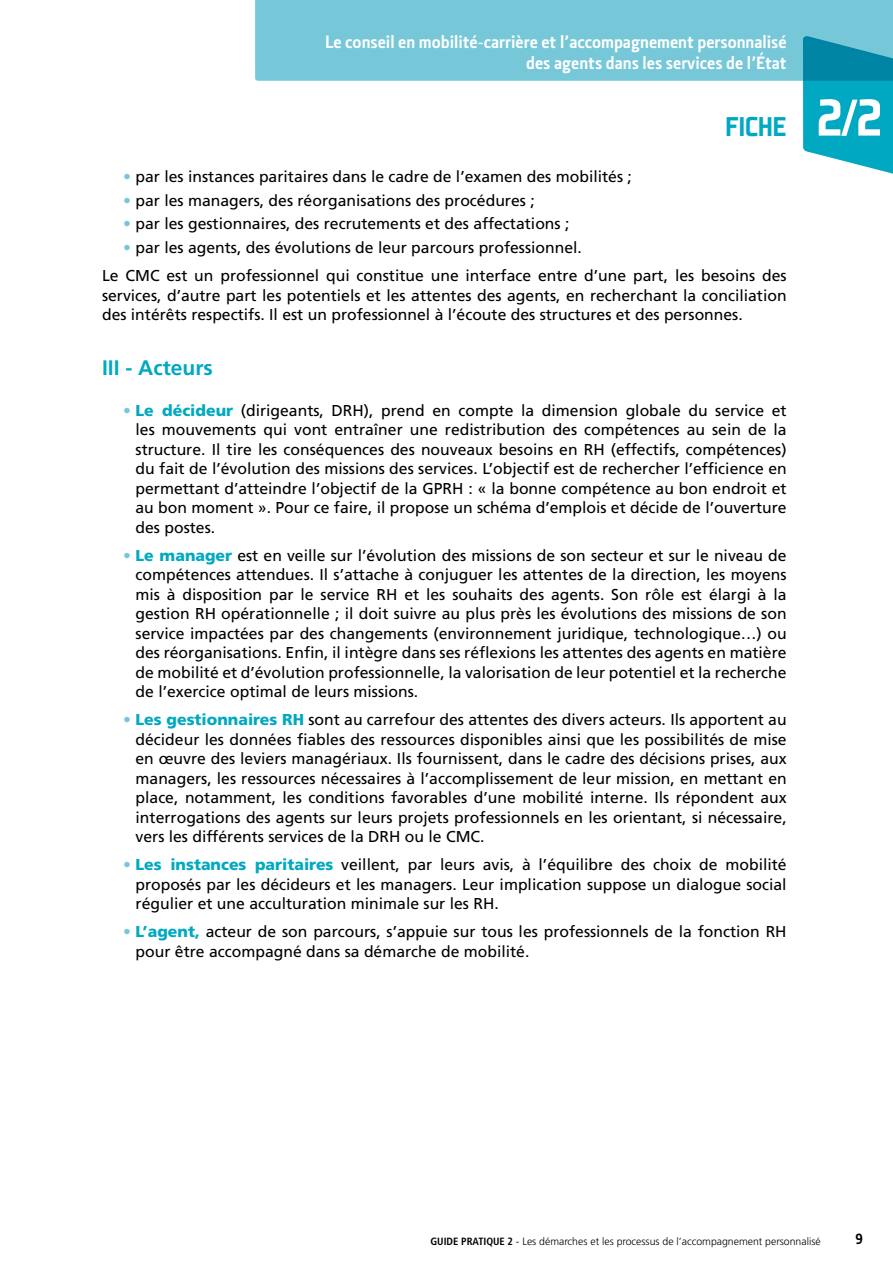
<style>
.page{position:relative;width:893px;height:1263px;background:#fff}
.page>*{position:absolute;margin:0;border:0;box-sizing:border-box;transform-origin:0 0}
.t1{font:900 57px "Plexes";color:#fff}
.t2{font:900 30px "Plexes";color:#00a9c1}
.t3{font:700 21px "Frutiger LT Std";color:#00a9c1}
.t4{font:700 18px/21px "Section";color:#fff;text-align:right}
.t5{font:15.75px/19.5px "Frutiger LT Std";color:#000;text-align:justify}
.t6{font:15px "Section Bold Caps";color:#000}
.t7{font:300 10.5px "Frutiger";color:#000}
.s1{color:#76c8d9}
.s2{font-weight:900;color:#00a9c1}
.s3{font-weight:700;font-stretch:condensed}
</style>
<div class="page">
<div style="left:255px;top:0;width:638px;height:81px;background:#76c8d9"></div>
<svg style="left:803px;top:36px;width:90px;height:138px;background:#20a9c1"></svg>
<p class="t4" style="left:325px;top:31px;width:463px">Le conseil en mobilité-carrière et l’accompagnement personnalisé des agents dans les services de l’État</p>
<h2 class="t2" style="left:725px;top:110px;width:63px">FICHE</h2>
<p class="t5" style="left:123px;top:167px;width:510px"><span class="s1">•</span> par les instances paritaires dans le cadre de l’examen des mobilités ;</p>
<p class="t5" style="left:123px;top:190px;width:413px"><span class="s1">•</span> par les managers, des réorganisations des procédures ;</p>
<p class="t5" style="left:123px;top:214px;width:448px"><span class="s1">•</span> par les gestionnaires, des recrutements et des affectations ;</p>
<p class="t5" style="left:102px;top:234px;width:686px;line-height:28px;text-indent:21px"><span class="s1">•</span> par les agents, des évolutions de leur parcours professionnel.<br>Le CMC est un professionnel qui constitue une interface entre d’une part, les besoins des</p>
<p class="t5" style="left:102px;top:286px;width:686px">services, d’autre part les potentiels et les attentes des agents, en recherchant la conciliation des intérêts respectifs. Il est un professionnel à l’écoute des structures et des personnes.</p>
<h3 class="t3" style="left:102px;top:355px;width:112px">III - Acteurs</h3>
<p class="t5" style="left:136px;top:401px;width:653px;text-indent:-12px"><span class="s1">•</span> <span class="s2">Le décideur</span> (dirigeants, DRH), prend en compte la dimension globale du service et les mouvements qui vont entraîner une redistribution des compétences au sein de la structure. Il tire les conséquences des nouveaux besoins en RH (effectifs, compétences) du fait de l’évolution des missions des services. L’objectif est de rechercher l’efficience en permettant d’atteindre l’objectif de la GPRH : « la bonne compétence au bon endroit et au bon moment ». Pour ce faire, il propose un schéma d’emplois et décide de l’ouverture des postes.</p>
<p class="t5" style="left:136px;top:546px;width:653px;text-indent:-12px"><span class="s1">•</span> <span class="s2">Le manager</span> est en veille sur l’évolution des missions de son secteur et sur le niveau de compétences attendues. Il s’attache à conjuguer les attentes de la direction, les moyens mis à disposition par le service RH et les souhaits des agents. Son rôle est élargi à la gestion RH opérationnelle ; il doit suivre au plus près les évolutions des missions de son service impactées par des changements (environnement juridique, technologique…) ou des réorganisations. Enfin, il intègre dans ses réflexions les attentes des agents en matière de mobilité et d’évolution professionnelle, la valorisation de leur potentiel et la recherche de l’exercice optimal de leurs missions.</p>
<p class="t5" style="left:136px;top:710px;width:653px;text-indent:-12px"><span class="s1">•</span> <span class="s2">Les gestionnaires RH</span> sont au carrefour des attentes des divers acteurs. Ils apportent au décideur les données fiables des ressources disponibles ainsi que les possibilités de mise en œuvre des leviers managériaux. Ils fournissent, dans le cadre des décisions prises, aux managers, les ressources nécessaires à l’accomplissement de leur mission, en mettant en place, notamment, les conditions favorables d’une mobilité interne. Ils répondent aux interrogations des agents sur leurs projets professionnels en les orientant, si nécessaire, vers les différents services de la DRH ou le CMC.</p>
<p class="t5" style="left:136px;top:855px;width:653px;text-indent:-12px"><span class="s1">•</span> <span class="s2">Les instances paritaires</span> veillent, par leurs avis, à l’équilibre des choix de mobilité proposés par les décideurs et les managers. Leur implication suppose un dialogue social régulier et une acculturation minimale sur les RH.</p>
<p class="t5" style="left:136px;top:922px;width:653px;text-indent:-12px"><span class="s1">•</span> <span class="s2">L’agent,</span> acteur de son parcours, s’appuie sur tous les professionnels de la fonction RH pour être accompagné dans sa démarche de mobilité.</p>
<h1 class="t1" style="left:816px;top:87px;width:67px">2/2</h1>
<p class="t7" style="left:430px;top:1235px;width:392px"><span class="s3">GUIDE PRATIQUE 2</span> - Les démarches et les processus de l’accompagnement personnalisé</p>
<p class="t6" style="left:856px;top:1229px;width:9px">9</p>
</div>
